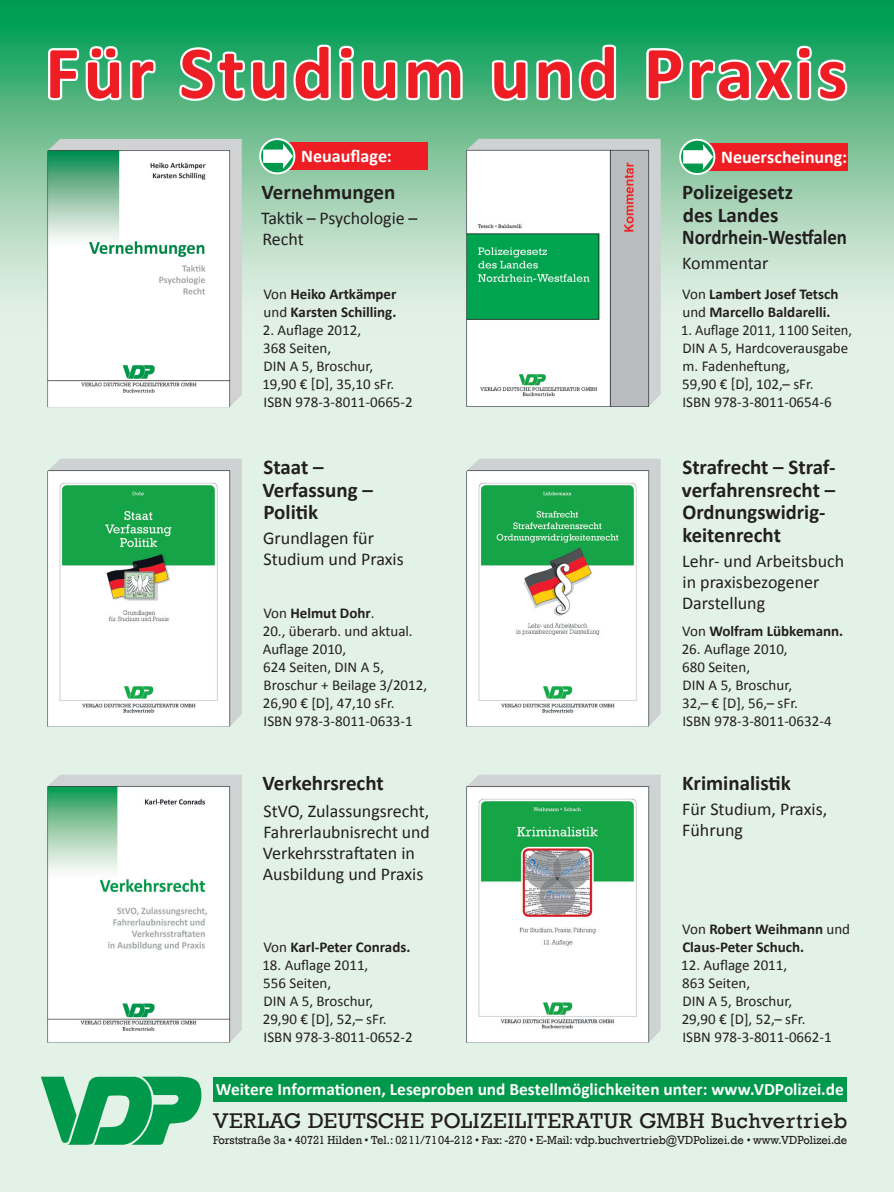
<style>
.page{position:relative;width:894px;height:1192px;background:#fff}
.page>*{position:absolute;margin:0;border:0;box-sizing:border-box;transform-origin:0 0}
.t1{font:700 75px "Calibri";letter-spacing:.055em;color:#ee1d23}
.t2{font:21.9px "Rockwell";letter-spacing:.03em;color:#231f20}
.t3{font:700 21px/22.5px "Calibri";color:#231f20}
.t4{font:18px/21px "Calibri";color:#231f20}
.t5{font:700 18px "Calibri";color:#fff}
.t6{font:700 17.4px "Calibri";color:#fff}
.t7{font:15px/18px "Calibri";color:#231f20}
.t8{font:700 15px/18px "Calibri";color:#231f20}
.t9{font:15px/18px "Calibri";color:#231f20;scale:.96 1}
.t10{font:12px "Rockwell";color:#231f20;scale:.94 1}
.s1{font-weight:400}
.s2{font-weight:700}
</style>
<div class="page">
<div style="left:0;top:0;width:894px;height:1191px;background:#e3f2e7"></div>
<svg style="left:0;top:0;width:894px;height:291px;background:#6dc093"></svg>
<div style="left:213px;top:1076px;width:634px;height:25px;background:#00984a"></div>
<svg style="left:41px;top:1076px;width:161px;height:68px"></svg>
<svg style="left:44px;top:43px;width:115px;height:61px;background:#79c8a1"></svg>
<svg style="left:176px;top:41px;width:291px;height:63px;background:#74c69d"></svg>
<svg style="left:488px;top:41px;width:132px;height:63px;background:#72c69c"></svg>
<svg style="left:642px;top:43px;width:209px;height:61px;background:#76c79f"></svg>
<img style="left:47px;top:139px;width:195px;height:268px">
<div style="left:270px;top:142px;width:158px;height:28px;background:#ee1d23"></div>
<svg style="left:258px;top:137px;width:38px;height:38px"></svg>
<img style="left:47px;top:774px;width:195px;height:268px">
<img style="left:47px;top:458px;width:195px;height:268px">
<img style="left:466px;top:458px;width:195px;height:268px">
<div style="left:690px;top:143px;width:158px;height:27px;background:#ee1d23"></div>
<svg style="left:678px;top:138px;width:38px;height:38px"></svg>
<img style="left:466px;top:139px;width:195px;height:268px">
<img style="left:466px;top:774px;width:195px;height:268px">
<h1 class="t1" style="left:45px;top:28px;width:804px">Für Studium und Praxis</h1>
<p class="t5" style="left:301px;top:145px;width:92px">Neuauflage:</p>
<h3 class="t3" style="left:262px;top:180px;width:135px">Vernehmungen</h3>
<p class="t4" style="left:261px;top:209px;width:158px">Taktik – Psychologie –<br>Recht</p>
<p class="t8" style="left:263px;top:284px;width:135px"><span class="s1">Von</span> Heiko Artkämper <span class="s1">und</span> Karsten Schilling.</p>
<p class="t7" style="left:262px;top:322px;width:152px">2. Auflage 2012,<br>368 Seiten,<br>DIN A 5, Broschur,<br>19,90 € [D], 35,10 sFr.<br>ISBN 978-3-8011-0665-2</p>
<h3 class="t3" style="left:262px;top:456px;width:112px">Staat –<br>Verfassung –<br>Politik</h3>
<p class="t4" style="left:263px;top:530px;width:142px">Grundlagen für<br>Studium und Praxis</p>
<p class="t7" style="left:263px;top:604px;width:166px">Von <span class="s2">Helmut Dohr</span>.<br>20., überarb. und aktual.<br>Auflage 2010,<br>624 Seiten, DIN A 5,<br>Broschur + Beilage 3/2012,<br>26,90 € [D], 47,10 sFr.<br>ISBN 978-3-8011-0633-1</p>
<h3 class="t3" style="left:262px;top:771px;width:123px">Verkehrsrecht</h3>
<p class="t4" style="left:263px;top:802px;width:168px">StVO, Zulassungsrecht,<br>Fahrerlaubnisrecht und<br>Verkehrsstraftaten in<br>Ausbildung und Praxis</p>
<p class="t8" style="left:263px;top:938px;width:149px"><span class="s1">Von</span> Karl-Peter Conrads.</p>
<p class="t7" style="left:262px;top:958px;width:152px">18. Auflage 2011,<br>556 Seiten,<br>DIN A 5, Broschur,<br>29,90 € [D], 52,– sFr.<br>ISBN 978-3-8011-0652-2</p>
<p class="t5" style="left:721px;top:146px;width:127px">Neuerscheinung:</p>
<h3 class="t3" style="left:682px;top:181px;width:166px">Polizeigesetz<br>des Landes<br>Nordrhein-Westfalen</h3>
<p class="t4" style="left:682px;top:255px;width:88px">Kommentar</p>
<p class="t8" style="left:682px;top:285px;width:158px"><span class="s1">Von</span> Lambert Josef Tetsch <span class="s1">und</span> Marcello Baldarelli.</p>
<p class="t9" style="left:681px;top:323px;width:179px">1. Auflage 2011, 1100 Seiten,<br>DIN A 5, Hardcoverausgabe m. Fadenheftung,<br>59,90 € [D], 102,– sFr.<br>ISBN 978-3-8011-0654-6</p>
<h3 class="t3" style="left:682px;top:456px;width:155px">Strafrecht – Straf&shy;verfahrensrecht –<br>Ordnungswidrig&shy;keitenrecht</h3>
<p class="t4" style="left:682px;top:552px;width:163px">Lehr- und Arbeitsbuch in praxisbezogener<br>Darstellung</p>
<p class="t8" style="left:682px;top:622px;width:163px"><span class="s1">Von</span> Wolfram Lübkemann.</p>
<p class="t7" style="left:682px;top:642px;width:151px">26. Auflage 2010,<br>680 Seiten,<br>DIN A 5, Broschur,<br>32,– € [D], 56,– sFr.<br>ISBN 978-3-8011-0632-4</p>
<h3 class="t3" style="left:682px;top:771px;width:110px">Kriminalistik</h3>
<p class="t4" style="left:682px;top:800px;width:146px">Für Studium, Praxis,<br>Führung</p>
<p class="t8" style="left:682px;top:920px;width:169px"><span class="s1">Von</span> Robert Weihmann <span class="s1">und<br></span>Claus-Peter Schuch.</p>
<p class="t7" style="left:681px;top:958px;width:152px">12. Auflage 2011,<br>863 Seiten,<br>DIN A 5, Broschur,<br>29,90 € [D], 52,– sFr.<br>ISBN 978-3-8011-0662-1</p>
<p class="t6" style="left:216px;top:1078px;width:629px">Weitere Informationen, Leseproben und Bestellmöglichkeiten unter: www.VDPolizei.de</p>
<h2 class="t2" style="left:213px;top:1107px;width:636px">VERLAG DEUTSCHE POLIZEILITERATUR GMBH Buchvertrieb</h2>
<p class="t10" style="left:213px;top:1133px;width:676px">Forststraße 3a • 40721 Hilden • Tel.: 0211/7104-212 • Fax: -270 • E-Mail: vdp.buchvertrieb@VDPolizei.de • www.VDPolizei.de</p>
</div>
